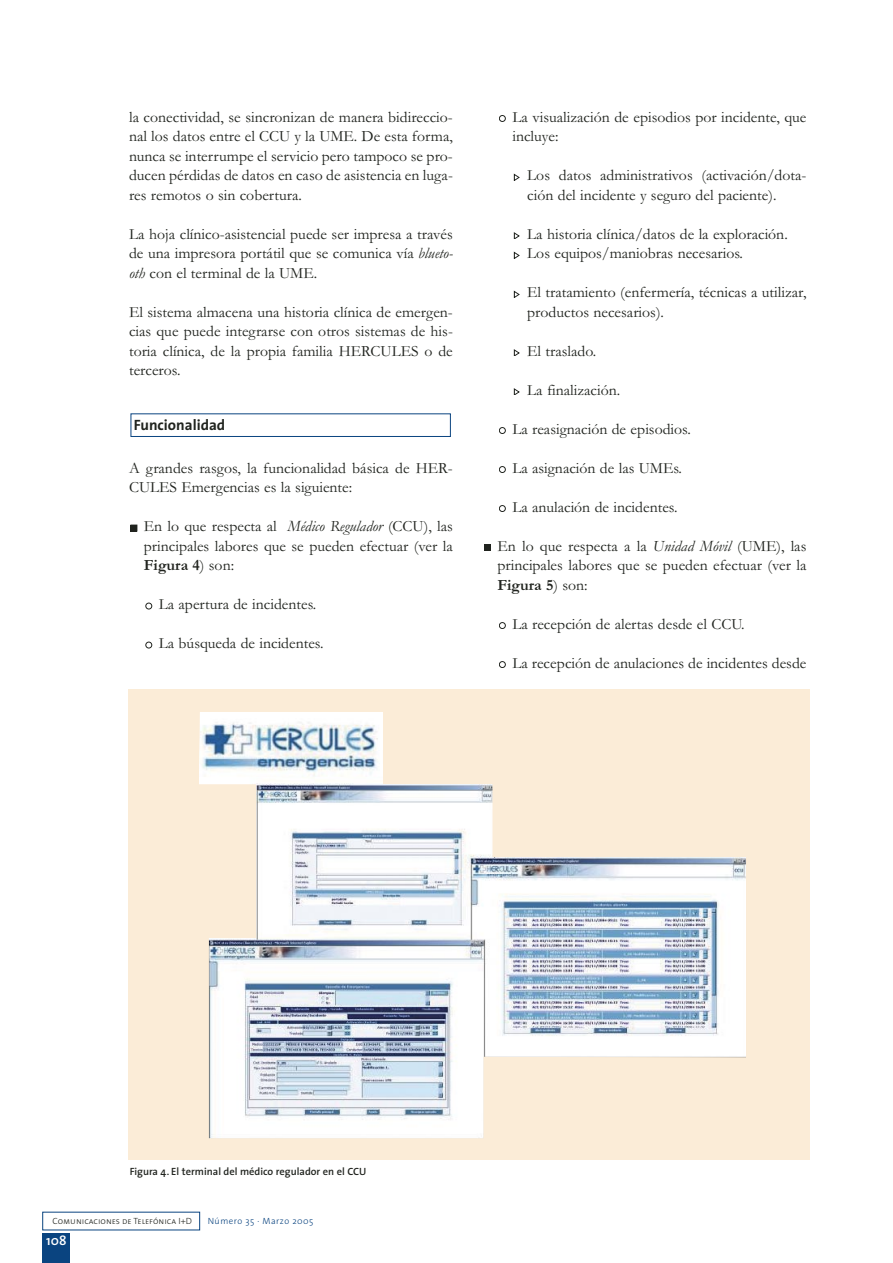
<style>
.page{position:relative;width:893px;height:1263px;background:#fff}
.page>*{position:absolute;margin:0;border:0;box-sizing:border-box;transform-origin:0 0}
.t1{font:15.75px/19.5px "Garamond";color:#20231e;text-align:justify}
.t2{font:700 15px "The Sans";color:#20231e}
.t3{font:600 13.5px "The Sans";color:#fff}
.t4{font:600 10.5px "The Sans";color:#20231e}
.t5{font:9px "The Sans Light Caps";color:#20231e}
.t6{font:300 9px "The Sans";letter-spacing:.055em;color:#0a4480}
.s1{font-style:italic}
.s2{font-weight:700}
</style>
<div class="page">
<div style="left:499px;top:661px;width:7px;height:7px;border:1px solid #20231e;border-radius:50%"></div>
<div style="left:499px;top:622px;width:7px;height:7px;border:1px solid #20231e;border-radius:50%"></div>
<div style="left:484px;top:544px;width:7px;height:7px;border:1px solid #20231e"></div>
<div style="left:499px;top:505px;width:7px;height:7px;border:1px solid #20231e;border-radius:50%"></div>
<div style="left:499px;top:466px;width:7px;height:7px;border:1px solid #20231e;border-radius:50%"></div>
<div style="left:499px;top:427px;width:7px;height:7px;border:1px solid #20231e;border-radius:50%"></div>
<svg style="left:514px;top:388px;width:6px;height:7px"></svg>
<svg style="left:514px;top:349px;width:6px;height:7px"></svg>
<svg style="left:514px;top:291px;width:6px;height:6px"></svg>
<svg style="left:514px;top:252px;width:6px;height:6px"></svg>
<svg style="left:514px;top:232px;width:6px;height:7px"></svg>
<svg style="left:514px;top:174px;width:6px;height:6px"></svg>
<div style="left:499px;top:115px;width:7px;height:7px;border:1px solid #20231e;border-radius:50%"></div>
<div style="left:145px;top:642px;width:7px;height:6px;border:1px solid #20231e;border-radius:50%"></div>
<div style="left:145px;top:603px;width:7px;height:6px;border:1px solid #20231e;border-radius:50%"></div>
<svg style="left:131px;top:525px;width:6px;height:6px"></svg>
<div style="left:131px;top:413px;width:320px;height:24px;border:1px solid #0a4480"></div>
<div style="left:43px;top:1233px;width:27px;height:30px;background:#0a4480"></div>
<div style="left:128px;top:690px;width:681px;height:470px;background:#fbecd7"></div>
<img style="left:199px;top:712px;width:547px;height:427px">
<p class="t1" style="left:129px;top:109px;width:325px">la conectividad, se sincronizan de manera bidireccio&shy;nal los datos entre el CCU y la UME. De esta forma, nunca se interrumpe el servicio pero tampoco se pro&shy;ducen pérdidas de datos en caso de asistencia en luga&shy;res remotos o sin cobertura.</p>
<p class="t1" style="left:129px;top:226px;width:325px">La hoja clínico-asistencial puede ser impresa a través de una impresora portátil que se comunica vía <span class="s1">blueto&shy;oth</span> con el terminal de la UME.</p>
<p class="t1" style="left:129px;top:304px;width:325px">El sistema almacena una historia clínica de emergen&shy;cias que puede integrarse con otros sistemas de his&shy;toria clínica, de la propia familia HERCULES o de terceros.</p>
<p class="t2" style="left:134px;top:418px;width:93px">Funcionalidad</p>
<p class="t1" style="left:129px;top:460px;width:325px">A grandes rasgos, la funcionalidad básica de HER-<br>CULES Emergencias es la siguiente:</p>
<p class="t1" style="left:144px;top:518px;width:310px">En lo que respecta al <span class="s1">Médico Regulador</span> (CCU), las principales labores que se pueden efectuar (ver la <span class="s2">Figura 4</span>) son:</p>
<p class="t1" style="left:159px;top:596px;width:159px">La apertura de incidentes.</p>
<p class="t1" style="left:159px;top:635px;width:166px">La búsqueda de incidentes.</p>
<p class="t1" style="left:512px;top:109px;width:296px">La visualización de episodios por incidente, que incluye:</p>
<p class="t1" style="left:527px;top:167px;width:281px">Los datos administrativos (activación/dota&shy;ción del incidente y seguro del paciente).</p>
<p class="t1" style="left:527px;top:226px;width:262px">La historia clínica/datos de la exploración.<br>Los equipos/maniobras necesarios.</p>
<p class="t1" style="left:527px;top:284px;width:281px">El tratamiento (enfermería, técnicas a utilizar, productos necesarios).</p>
<p class="t1" style="left:527px;top:343px;width:70px">El traslado.</p>
<p class="t1" style="left:527px;top:382px;width:94px">La finalización.</p>
<p class="t1" style="left:512px;top:421px;width:180px">La reasignación de episodios.</p>
<p class="t1" style="left:512px;top:460px;width:171px">La asignación de las UMEs.</p>
<p class="t1" style="left:512px;top:499px;width:167px">La anulación de incidentes.</p>
<p class="t1" style="left:497px;top:538px;width:310px">En lo que respecta a la <span class="s1">Unidad Móvil</span> (UME), las principales labores que se pueden efectuar (ver la <span class="s2">Figura 5</span>) son:</p>
<p class="t1" style="left:512px;top:616px;width:234px">La recepción de alertas desde el CCU.</p>
<p class="t1" style="left:512px;top:655px;width:296px">La recepción de anulaciones de incidentes desde</p>
<p class="t4" style="left:130px;top:1167px;width:238px">Figura 4. El terminal del médico regulador en el CCU</p>
<p class="t5" style="left:53px;top:1215px;width:141px">Comunicaciones de Telefónica I+D</p>
<p class="t6" style="left:208px;top:1217px;width:107px">Número 35 · Marzo 2005</p>
<p class="t3" style="left:46px;top:1234px;width:22px">108</p>
</div>
